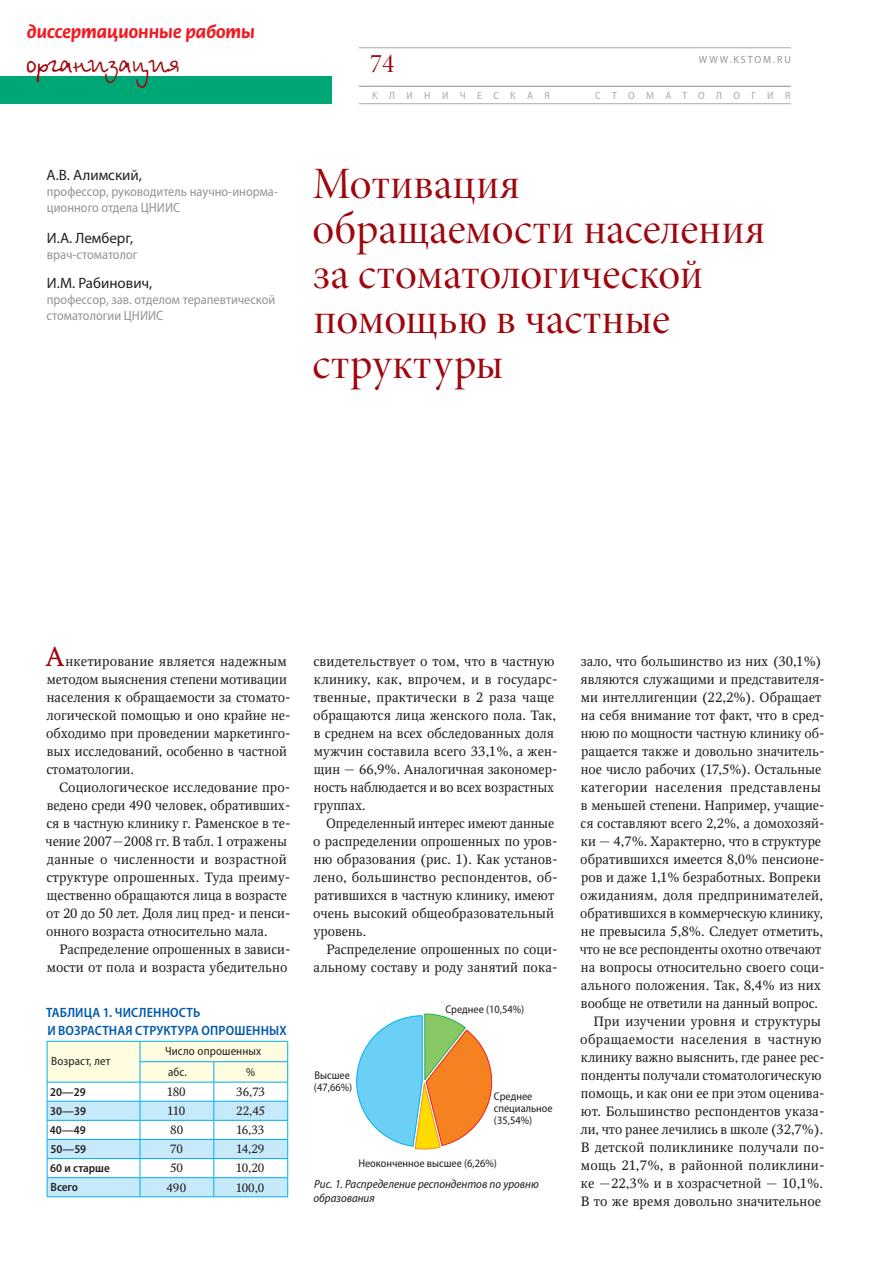
<style>
.page{position:relative;width:893px;height:1263px;background:#fff}
.page>*{position:absolute;margin:0;border:0;box-sizing:border-box;transform-origin:0 0}
.t1{font:45px/45px "Minion Pro Disp";color:#9d070d}
.t2{font:30px "Betina Script";color:#9d070d}
.t3{font:27px "Minion Pro Disp";color:#9d070d}
.t4{font:700 18px "Flora ITC";color:#ee1d23}
.t5{font:15px "Myriad Pro";color:#231f20}
.t6{font:13.5px/18px "Octava";color:#231f20}
.t7{font:semi-condensed 13.5px/16.2px "Myriad Pro";color:#939598}
.t8{font:600 semi-condensed 13.5px "Myriad Pro";letter-spacing:.055em;color:#015aaa}
.t9{font:13.5px "Octava";letter-spacing:.03em;color:#231f20}
.t10{font:13.5px "Octava";letter-spacing:.025em;color:#231f20}
.t11{font:italic semi-condensed 12px/13.5px "Myriad Pro";color:#231f20}
.t12{font:12px "Octava";color:#231f20}
.t13{font:600 semi-condensed 12px "Myriad Pro";color:#231f20}
.t14{font:semi-condensed 12px/20.4px "Myriad Pro";letter-spacing:.01em;color:#231f20}
.t15{font:semi-condensed 11.25px/12px "Myriad Pro";color:#231f20}
.t16{font:semi-condensed 10.5px "Myriad Pro";letter-spacing:1.065em;color:#a8a9ad}
.t17{font:10.5px "Myriad Pro";letter-spacing:.195em;color:#939598;scale:.95 1}
.s1{font-size:27px;color:#9d070d}
</style>
<div class="page">
<hr style="left:359px;top:48px;width:432px;height:1px;background:#a8a9ad">
<div style="left:0;top:76px;width:332px;height:27px;background:#00a776"></div>
<hr style="left:359px;top:86px;width:432px;height:1px;background:#a8a9ad">
<hr style="left:359px;top:103px;width:432px;height:1px;background:#a8a9ad">
<svg style="left:47px;top:1041px;width:241px;height:156px"></svg>
<hr style="left:140px;top:1082px;width:74px;height:1px;background:#00aeef">
<hr style="left:214px;top:1082px;width:74px;height:1px;background:#00aeef">
<svg style="left:356px;top:1014px;width:136px;height:135px"></svg>
<h3 class="t4" style="left:27px;top:21px;width:229px">диссертационные работы</h3>
<h2 class="t2" style="left:26px;top:44px;width:156px">организация</h2>
<p class="t5" style="left:47px;top:166px;width:97px">А.В. Алимский,</p>
<p class="t7" style="left:47px;top:183px;width:233px">профессор, руководитель научно‑инорма&shy;ционного отдела ЦНИИС</p>
<p class="t5" style="left:47px;top:229px;width:88px">И.А. Лемберг,</p>
<p class="t7" style="left:47px;top:246px;width:92px">врач‑стоматолог</p>
<p class="t5" style="left:47px;top:274px;width:107px">И.М. Рабинович,</p>
<p class="t7" style="left:46px;top:291px;width:231px">профессор, зав. отделом терапевтической стоматологии ЦНИИС</p>
<h3 class="t3" style="left:370px;top:47px;width:26px">74</h3>
<p class="t16" style="left:372px;top:89px;width:179px">КЛИНИЧЕСКАЯ</p>
<p class="t16" style="left:595px;top:89px;width:197px">СТОМАТОЛОГИЯ</p>
<p class="t17" style="left:699px;top:53px;width:98px">WWW.kSTOM.RU</p>
<h1 class="t1" style="left:312px;top:162px;width:455px">Мотивация обращаемости населения за стоматологической помощью в частные структуры</h1>
<p class="t6" style="left:45px;top:652px;width:247px"><span class="s1">А</span>нкетирование является надежным методом выяснения степени мотивации населения к обращаемости за стомато&shy;логической помощью и оно крайне не&shy;обходимо при проведении маркетинго&shy;вых исследований, особенно в частной стоматологии.</p>
<p class="t6" style="left:46px;top:778px;width:246px;text-indent:13px">Социологическое исследование про&shy;ведено среди 490 человек, обративших&shy;ся в частную клинику г. Раменское в те&shy;чение 2007—2008 гг. В табл. 1 отражены данные о численности и возрастной структуре опрошенных. Туда преиму&shy;щественно обращаются лица в возрасте от 20 до 50 лет. Доля лиц пред- и пенси&shy;онного возраста относительно мала.</p>
<p class="t6" style="left:47px;top:940px;width:245px;text-align:right">Распределение опрошенных в зависи&shy;мости от пола и возраста убедительно</p>
<p class="t8" style="left:46px;top:1004px;width:117px">Табл ица 1. Численно</p>
<p class="t8" style="left:179px;top:1004px;width:23px">сть</p>
<p class="t8" style="left:47px;top:1022px;width:16px">и возр</p>
<p class="t8" style="left:87px;top:1022px;width:125px">астн ая структура опрош</p>
<p class="t8" style="left:246px;top:1022px;width:41px">енн ых</p>
<p class="t14" style="left:51px;top:1051px;width:61px">Возраст, лет</p>
<p class="t14" style="left:165px;top:1041px;width:98px">Число опрошенных абс.</p>
<p class="t14" style="left:246px;top:1061px;width:10px">%</p>
<p class="t13" style="left:50px;top:1084px;width:37px">20—29</p>
<p class="t12" style="left:167px;top:1084px;width:20px">180</p>
<p class="t12" style="left:236px;top:1084px;width:30px">36,73</p>
<p class="t13" style="left:50px;top:1103px;width:37px">30—39</p>
<p class="t12" style="left:167px;top:1103px;width:20px">110</p>
<p class="t12" style="left:236px;top:1103px;width:30px">22,45</p>
<p class="t13" style="left:50px;top:1122px;width:37px">40—49</p>
<p class="t12" style="left:170px;top:1123px;width:14px">80</p>
<p class="t12" style="left:236px;top:1123px;width:30px">16,33</p>
<p class="t13" style="left:50px;top:1141px;width:37px">50—59</p>
<p class="t12" style="left:170px;top:1142px;width:14px">70</p>
<p class="t12" style="left:236px;top:1142px;width:30px">14,29</p>
<p class="t13" style="left:50px;top:1161px;width:61px">60 и старше</p>
<p class="t12" style="left:170px;top:1161px;width:14px">50</p>
<p class="t12" style="left:236px;top:1161px;width:30px">10,20</p>
<p class="t13" style="left:50px;top:1180px;width:29px">Всего</p>
<p class="t12" style="left:166px;top:1180px;width:21px">490</p>
<p class="t12" style="left:236px;top:1180px;width:30px">100,0</p>
<p class="t6" style="left:313px;top:652px;width:246px">свидетельствует о том, что в частную клинику, как, впрочем, и в государс&shy;твенные, практически в 2 раза чаще обращаются лица женского пола. Так, в среднем на всех обследованных доля мужчин составила всего 33,1%, а жен&shy;щин — 66,9%. Аналогичная закономер&shy;ность наблюдается и во всех возрастных группах.</p>
<p class="t6" style="left:313px;top:814px;width:246px;text-indent:13px">Определенный интерес имеют данные о распределении опрошенных по уров&shy;ню образования (рис. 1). Как установ&shy;лено, большинство респондентов, об&shy;ратившихся в частную клинику, имеют очень высокий общеобразовательный уровень.</p>
<p class="t6" style="left:314px;top:940px;width:245px;text-align:right">Распределение опрошенных по соци&shy;альному составу и роду занятий пока-</p>
<p class="t15" style="left:445px;top:1002px;width:80px">Среднее (10,54%)</p>
<p class="t15" style="left:314px;top:1069px;width:40px">Высшее (47,66%)</p>
<p class="t15" style="left:494px;top:1090px;width:60px">Среднее специальное (35,54%)</p>
<p class="t15" style="left:358px;top:1157px;width:140px">Неоконченное высшее (6,26%)</p>
<p class="t11" style="left:313px;top:1177px;width:227px">Рис. 1. Распределение респондентов по уровню образования</p>
<p class="t6" style="left:581px;top:652px;width:242px">зало, что большинство из них (30,1%)</p>
<p class="t6" style="left:581px;top:670px;width:245px">являются служащими и представителя-</p>
<p class="t6" style="left:581px;top:688px;width:242px">ми интеллигенции (22,2%). Обращает</p>
<p class="t6" style="left:581px;top:706px;width:245px">на себя внимание тот факт, что в сред-</p>
<p class="t6" style="left:581px;top:724px;width:245px">нюю по мощности частную клинику об-</p>
<p class="t6" style="left:581px;top:742px;width:245px">ращается также и довольно значитель-</p>
<p class="t6" style="left:581px;top:760px;width:242px">ное число рабочих (17,5%). Остальные</p>
<p class="t9" style="left:581px;top:779px;width:242px">категории населения представлены</p>
<p class="t6" style="left:581px;top:796px;width:245px">в меньшей степени. Например, учащие-</p>
<p class="t6" style="left:580px;top:814px;width:246px">ся составляют всего 2,2%, а домохозяй-</p>
<p class="t6" style="left:581px;top:832px;width:242px">ки — 4,7%. Характерно, что в структуре</p>
<p class="t6" style="left:580px;top:850px;width:246px">обратившихся имеется 8,0% пенсионе-</p>
<p class="t6" style="left:581px;top:868px;width:241px">ров и даже 1,1% безработных. Вопреки</p>
<p class="t6" style="left:580px;top:886px;width:244px">ожиданиям, доля предпринимателей,</p>
<p class="t6" style="left:580px;top:904px;width:244px">обратившихся в коммерческую клинику,</p>
<p class="t6" style="left:581px;top:922px;width:244px">не превысила 5,8%. Следует отметить,</p>
<p class="t6" style="left:580px;top:940px;width:243px">что не все респонденты охотно отвечают</p>
<p class="t6" style="left:581px;top:958px;width:245px">на вопросы относительно своего соци-</p>
<p class="t6" style="left:581px;top:976px;width:242px">ального положения. Так, 8,4% из них</p>
<p class="t6" style="left:581px;top:994px;width:239px">вообще не ответили на данный вопрос.</p>
<p class="t6" style="left:593px;top:1012px;width:229px">При изучении уровня и структуры</p>
<p class="t10" style="left:580px;top:1031px;width:243px">обращаемости населения в частную</p>
<p class="t6" style="left:581px;top:1048px;width:245px">клинику важно выяснить, где ранее рес-</p>
<p class="t6" style="left:581px;top:1066px;width:242px">понденты получали стоматологическую</p>
<p class="t6" style="left:581px;top:1084px;width:245px">помощь, и как они ее при этом оценива-</p>
<p class="t6" style="left:581px;top:1102px;width:245px">ют. Большинство респондентов указа-</p>
<p class="t6" style="left:580px;top:1120px;width:244px">ли, что ранее лечились в школе (32,7%).</p>
<p class="t6" style="left:581px;top:1138px;width:245px">В детской поликлинике получали по-</p>
<p class="t6" style="left:581px;top:1156px;width:245px">мощь 21,7%, в районной поликлини-</p>
<p class="t6" style="left:581px;top:1174px;width:244px">ке —22,3% и в хозрасчетной — 10,1%.</p>
<p class="t6" style="left:581px;top:1192px;width:242px">В то же время довольно значительное</p>
</div>
